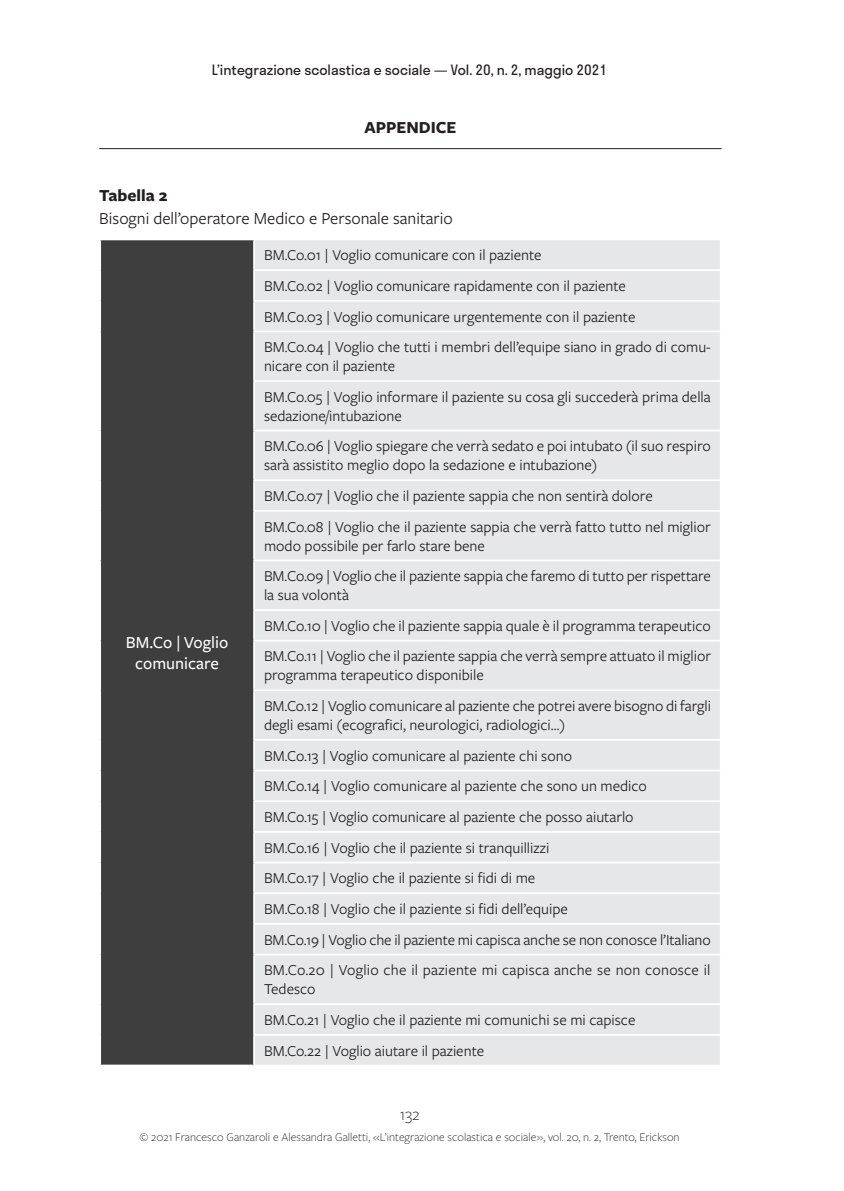
<style>
.page{position:relative;width:844px;height:1191px;background:#fff}
.page>*{position:absolute;margin:0;border:0;box-sizing:border-box;transform-origin:0 0}
.t1{font:17.5px "Freight Sans Pro";color:#231f20}
.t2{font:500 17.5px/21px "Freight Sans Pro";color:#fff;text-align:center}
.t3{font:700 17.5px "Freight Sans Pro";color:#231f20}
.t4{font:300 17.5px "Freight Sans Pro";color:#231f20}
.t5{font:15.75px/30.6px "Freight Sans Pro";color:#231f20}
.t6{font:14px "Stratos";color:#231f20}
.t7{font:300 12.25px "Freight Sans Pro";color:#231f20}
</style>
<div class="page">
<hr style="left:99px;top:148px;width:622px;height:1px;background:#231f20">
<div style="left:100px;top:239px;width:154px;height:826px;background:#3e3e3f"></div>
<div style="left:255px;top:240px;width:464px;height:824px;background:#e6e7e9"></div>
<hr style="left:253px;top:269px;width:468px;height:2px;background:#fff">
<hr style="left:253px;top:300px;width:468px;height:2px;background:#fff">
<hr style="left:253px;top:330px;width:468px;height:2px;background:#fff">
<hr style="left:253px;top:380px;width:468px;height:2px;background:#fff">
<hr style="left:253px;top:430px;width:468px;height:1px;background:#fff">
<hr style="left:253px;top:479px;width:468px;height:2px;background:#fff">
<hr style="left:253px;top:510px;width:468px;height:2px;background:#fff">
<hr style="left:253px;top:559px;width:468px;height:2px;background:#fff">
<hr style="left:253px;top:609px;width:468px;height:2px;background:#fff">
<hr style="left:253px;top:640px;width:468px;height:1px;background:#fff">
<hr style="left:253px;top:689px;width:468px;height:2px;background:#fff">
<hr style="left:253px;top:739px;width:468px;height:1px;background:#fff">
<hr style="left:253px;top:769px;width:468px;height:2px;background:#fff">
<hr style="left:253px;top:800px;width:468px;height:2px;background:#fff">
<hr style="left:253px;top:831px;width:468px;height:1px;background:#fff">
<hr style="left:253px;top:861px;width:468px;height:2px;background:#fff">
<hr style="left:253px;top:892px;width:468px;height:2px;background:#fff">
<hr style="left:253px;top:923px;width:468px;height:1px;background:#fff">
<hr style="left:253px;top:953px;width:468px;height:2px;background:#fff">
<hr style="left:253px;top:1003px;width:468px;height:2px;background:#fff">
<hr style="left:253px;top:1034px;width:468px;height:1px;background:#fff">
<hr style="left:253px;top:1064px;width:468px;height:2px;background:#fff">
<hr style="left:99px;top:238px;width:155px;height:2px;background:#fff">
<hr style="left:99px;top:240px;width:2px;height:30px;background:#fff">
<hr style="left:253px;top:240px;width:2px;height:29px;background:#fff">
<hr style="left:99px;top:270px;width:2px;height:31px;background:#fff">
<hr style="left:253px;top:271px;width:2px;height:29px;background:#fff">
<hr style="left:99px;top:301px;width:2px;height:30px;background:#fff">
<hr style="left:253px;top:302px;width:2px;height:28px;background:#fff">
<hr style="left:99px;top:331px;width:2px;height:50px;background:#fff">
<hr style="left:253px;top:332px;width:2px;height:48px;background:#fff">
<hr style="left:99px;top:381px;width:2px;height:49px;background:#fff">
<hr style="left:253px;top:382px;width:2px;height:48px;background:#fff">
<hr style="left:99px;top:430px;width:2px;height:50px;background:#fff">
<hr style="left:253px;top:431px;width:2px;height:48px;background:#fff">
<hr style="left:99px;top:480px;width:2px;height:31px;background:#fff">
<hr style="left:253px;top:481px;width:2px;height:29px;background:#fff">
<hr style="left:99px;top:511px;width:2px;height:49px;background:#fff">
<hr style="left:253px;top:512px;width:2px;height:47px;background:#fff">
<hr style="left:99px;top:560px;width:2px;height:50px;background:#fff">
<hr style="left:253px;top:561px;width:2px;height:48px;background:#fff">
<hr style="left:99px;top:610px;width:2px;height:30px;background:#fff">
<hr style="left:253px;top:611px;width:2px;height:29px;background:#fff">
<hr style="left:99px;top:640px;width:2px;height:50px;background:#fff">
<hr style="left:253px;top:641px;width:2px;height:48px;background:#fff">
<hr style="left:99px;top:690px;width:2px;height:50px;background:#fff">
<hr style="left:253px;top:691px;width:2px;height:48px;background:#fff">
<hr style="left:99px;top:740px;width:2px;height:30px;background:#fff">
<hr style="left:253px;top:740px;width:2px;height:29px;background:#fff">
<hr style="left:99px;top:770px;width:2px;height:31px;background:#fff">
<hr style="left:253px;top:771px;width:2px;height:29px;background:#fff">
<hr style="left:99px;top:801px;width:2px;height:31px;background:#fff">
<hr style="left:253px;top:802px;width:2px;height:29px;background:#fff">
<hr style="left:99px;top:832px;width:2px;height:30px;background:#fff">
<hr style="left:253px;top:832px;width:2px;height:29px;background:#fff">
<hr style="left:99px;top:862px;width:2px;height:31px;background:#fff">
<hr style="left:253px;top:863px;width:2px;height:29px;background:#fff">
<hr style="left:99px;top:893px;width:2px;height:31px;background:#fff">
<hr style="left:253px;top:894px;width:2px;height:29px;background:#fff">
<hr style="left:99px;top:924px;width:2px;height:30px;background:#fff">
<hr style="left:253px;top:924px;width:2px;height:29px;background:#fff">
<hr style="left:99px;top:954px;width:2px;height:50px;background:#fff">
<hr style="left:253px;top:955px;width:2px;height:48px;background:#fff">
<hr style="left:99px;top:1004px;width:2px;height:30px;background:#fff">
<hr style="left:253px;top:1005px;width:2px;height:29px;background:#fff">
<hr style="left:99px;top:1034px;width:2px;height:30px;background:#fff">
<hr style="left:253px;top:1035px;width:2px;height:29px;background:#fff">
<hr style="left:99px;top:1064px;width:154px;height:2px;background:#fff">
<p class="t6" style="left:212px;top:58px;width:397px">L’integrazione scolastica e sociale — Vol. 20, n. 2, maggio 2021</p>
<p class="t3" style="left:364px;top:116px;width:94px">APPENDICE</p>
<p class="t3" style="left:99px;top:183px;width:70px">Tabella 2</p>
<p class="t1" style="left:99px;top:206px;width:355px">Bisogni dell’operatore Medico e Personale sanitario</p>
<p class="t2" style="left:126px;top:631px;width:104px">BM.Co | Voglio comunicare</p>
<p class="t5" style="left:264px;top:239px;width:448px">BM.Co.01 | Voglio comunicare con il paziente<br>BM.Co.02 | Voglio comunicare rapidamente con il paziente<br>BM.Co.03 | Voglio comunicare urgentemente con il paziente<br>BM.Co.04 | Voglio che tutti i membri dell’equipe siano in grado di comu-</p>
<p class="t5" style="left:264px;top:350px;width:448px">nicare con il paziente<br>BM.Co.05 | Voglio informare il paziente su cosa gli succederà prima della</p>
<p class="t5" style="left:264px;top:399px;width:448px">sedazione/intubazione<br>BM.Co.06 | Voglio spiegare che verrà sedato e poi intubato (il suo respiro</p>
<p class="t5" style="left:264px;top:449px;width:448px">sarà assistito meglio dopo la sedazione e intubazione)<br>BM.Co.07 | Voglio che il paziente sappia che non sentirà dolore<br>BM.Co.08 | Voglio che il paziente sappia che verrà fatto tutto nel miglior</p>
<p class="t5" style="left:264px;top:529px;width:448px">modo possibile per farlo stare bene<br>BM.Co.09 | Voglio che il paziente sappia che faremo di tutto per rispettare</p>
<p class="t5" style="left:264px;top:579px;width:448px">la sua volontà<br>BM.Co.10 | Voglio che il paziente sappia quale è il programma terapeutico<br>BM.Co.11 | Voglio che il paziente sappia che verrà sempre attuato il miglior</p>
<p class="t5" style="left:264px;top:659px;width:448px">programma terapeutico disponibile<br>BM.Co.12 | Voglio comunicare al paziente che potrei avere bisogno di fargli</p>
<p class="t5" style="left:264px;top:709px;width:448px">degli esami (ecografici, neurologici, radiologici…)<br>BM.Co.13 | Voglio comunicare al paziente chi sono<br>BM.Co.14 | Voglio comunicare al paziente che sono un medico<br>BM.Co.15 | Voglio comunicare al paziente che posso aiutarlo<br>BM.Co.16 | Voglio che il paziente si tranquillizzi<br>BM.Co.17 | Voglio che il paziente si fidi di me<br>BM.Co.18 | Voglio che il paziente si fidi dell’equipe<br>BM.Co.19 | Voglio che il paziente mi capisca anche se non conosce l’Italiano BM.Co.20 | Voglio che il paziente mi capisca anche se non conosce il</p>
<p class="t5" style="left:264px;top:973px;width:373px">Tedesco<br>BM.Co.21 | Voglio che il paziente mi comunichi se mi capisce<br>BM.Co.22 | Voglio aiutare il paziente</p>
<p class="t4" style="left:399px;top:1102px;width:21px">132</p>
<p class="t7" style="left:139px;top:1129px;width:541px">© 2021 Francesco Ganzaroli e Alessandra Galletti, «L’integrazione scolastica e sociale», vol. 20, n. 2, Trento, Erickson</p>
</div>
